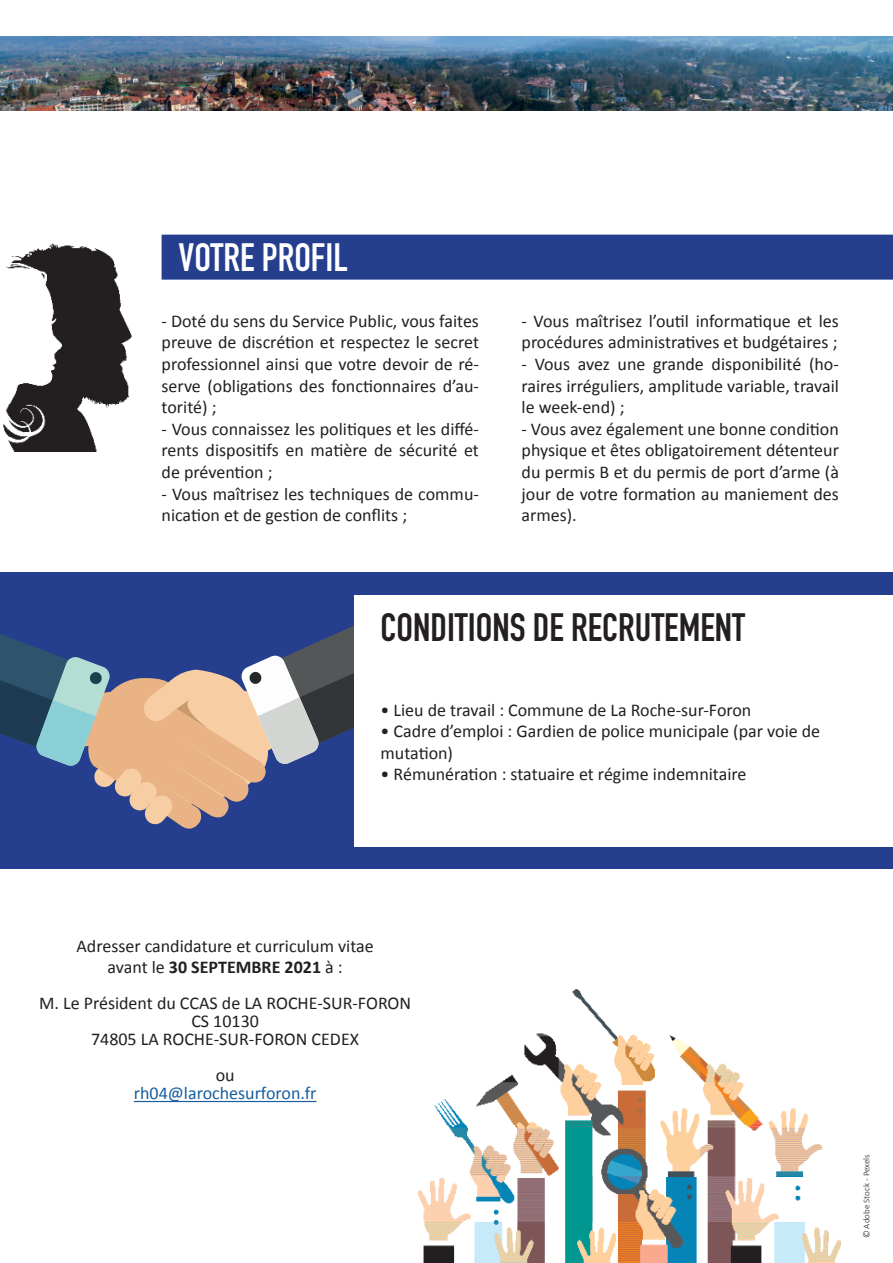
<style>
.page{position:relative;width:893px;height:1263px;background:#fff}
.page>*{position:absolute;margin:0;border:0;box-sizing:border-box;transform-origin:0 0}
.t1{font:700 39px "DIN Condensed";color:#231f20}
.t2{font:700 39px "DIN Condensed";color:#fff}
.t3{font:18px/21.6px "Calibri";color:#231f20;text-align:justify}
.t4{font:18px "Calibri";color:#175d9e}
.t5{font:300 9px "Calibri";color:#231f20}
.s1{font-weight:700}
</style>
<div class="page">
<div style="left:0;top:572px;width:893px;height:297px;background:#253f8e"></div>
<hr style="left:134px;top:1101px;width:182px;height:1px;background:#175d9e">
<img style="left:3px;top:243px;width:129px;height:208px">
<img style="left:0;top:36px;width:893px;height:75px">
<img style="left:418px;top:989px;width:422px;height:273px">
<img style="left:418px;top:1262px;width:422px;height:1px">
<div style="left:162px;top:235px;width:731px;height:45px;background:#253f8e"></div>
<svg style="left:0;top:626px;width:354px;height:203px"></svg>
<div style="left:354px;top:595px;width:539px;height:252px;background:#fff"></div>
<h1 class="t2" style="left:179px;top:231px;width:171px">VOTRE PROFIL</h1>
<p class="t3" style="left:162px;top:310px;width:319px">- Doté du sens du Service Public, vous faites preuve de discrétion et respectez le secret professionnel ainsi que votre devoir de ré&shy;serve (obligations des fonctionnaires d’au&shy;torité) ;</p>
<p class="t3" style="left:162px;top:418px;width:319px">- Vous connaissez les politiques et les diffé&shy;rents dispositifs en matière de sécurité et de prévention ;</p>
<p class="t3" style="left:162px;top:482px;width:319px">- Vous maîtrisez les techniques de commu&shy;nication et de gestion de conflits ;</p>
<p class="t3" style="left:522px;top:310px;width:319px">- Vous maîtrisez l’outil informatique et les procédures administratives et budgétaires ;</p>
<p class="t3" style="left:522px;top:353px;width:319px">- Vous avez une grande disponibilité (ho&shy;raires irréguliers, amplitude variable, travail le week-end) ;</p>
<p class="t3" style="left:522px;top:418px;width:319px">- Vous avez également une bonne condition physique et êtes obligatoirement détenteur du permis B et du permis de port d’arme (à jour de votre formation au maniement des armes).</p>
<h1 class="t1" style="left:381px;top:601px;width:366px">CONDITIONS DE RECRUTEMENT</h1>
<p class="t3" style="left:381px;top:698px;width:372px">• Lieu de travail : Commune de La Roche-sur-Foron</p>
<p class="t3" style="left:381px;top:720px;width:441px">• Cadre d’emploi : Gardien de police municipale (par voie de mutation)</p>
<p class="t3" style="left:381px;top:763px;width:367px">• Rémunération : statuaire et régime indemnitaire</p>
<p class="t3" style="left:76px;top:935px;width:299px;line-height:21px;text-align:center">Adresser candidature et curriculum vitae avant le <span class="s1">30 SEPTEMBRE 2021</span> à :</p>
<p class="t3" style="left:39px;top:994px;width:373px;line-height:18px;text-align:center">M. Le Président du CCAS de LA ROCHE-SUR-FORON<br>CS 10130<br>74805 LA ROCHE-SUR-FORON CEDEX</p>
<p class="t3" style="left:216px;top:1064px;width:20px">ou</p>
<p class="t4" style="left:134px;top:1081px;width:184px">rh04@larochesurforon.fr</p>
<p class="t5" style="left:861px;top:1238px;width:85px;rotate:-90deg">© Adobe Stock - Pexels</p>
</div>
